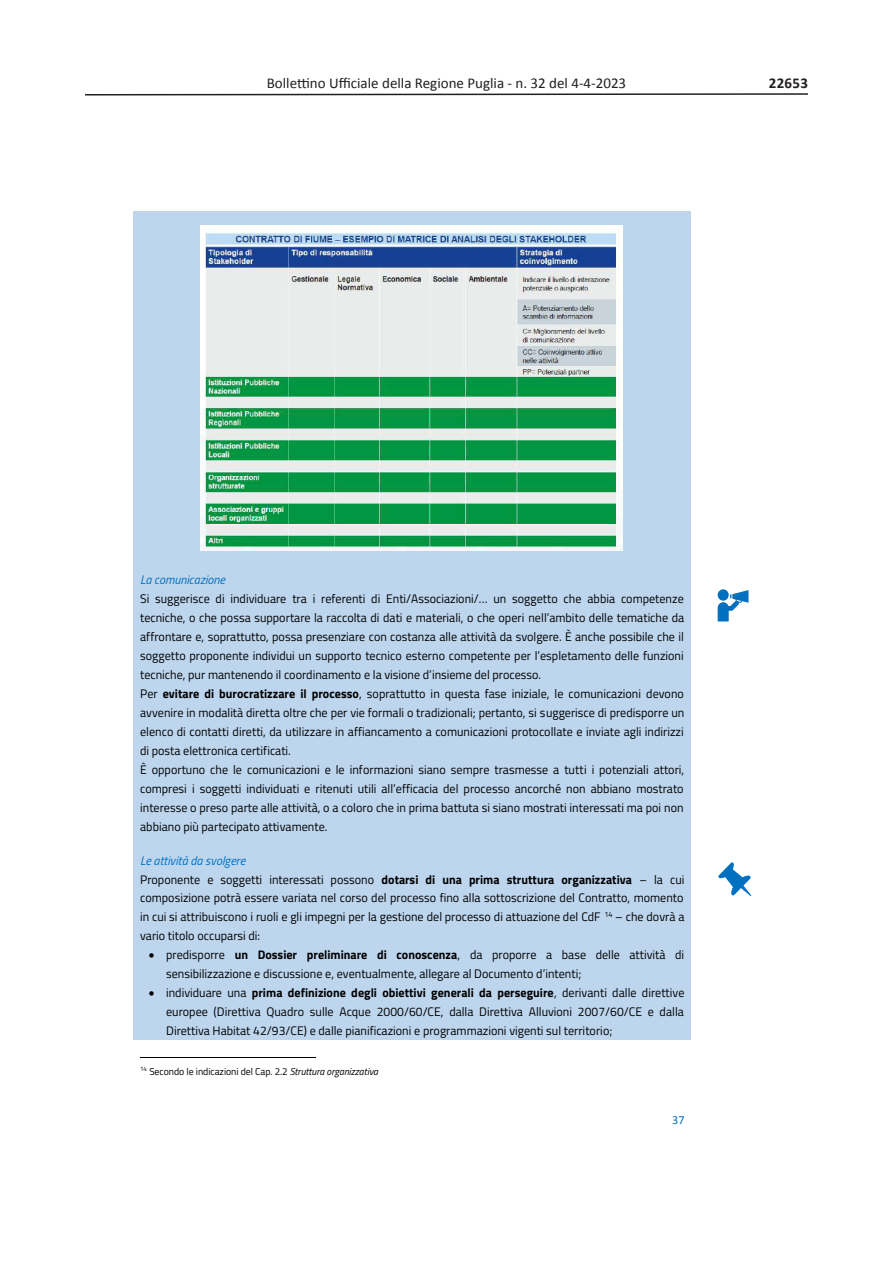
<style>
.page{position:relative;width:893px;height:1263px;background:#fff}
.page>*{position:absolute;margin:0;border:0;box-sizing:border-box;transform-origin:0 0}
.t1{font:15px "Calibri";color:#231f20}
.t2{font:700 15px "Calibri";letter-spacing:.015em;color:#231f20}
.t3{font:12.45px/18.9px "Titillium Web";color:#000}
.t4{font:12.45px "Calibri";color:#0070c0}
.t5{font:10.05px "Titillium Web";color:#000}
.s1{font-style:italic;color:#0070c0}
.s2{font-weight:700}
.s3{font-style:italic}
</style>
<div class="page">
<svg style="left:85px;top:93px;width:723px;height:3px"></svg>
<div style="left:134px;top:212px;width:557px;height:828px;background:#bdd6ee"></div>
<hr style="left:140px;top:1056px;width:175px;height:1px;background:#000">
<svg style="left:718px;top:590px;width:30px;height:31px"></svg>
<svg style="left:718px;top:862px;width:33px;height:34px"></svg>
<img style="left:201px;top:226px;width:422px;height:324px">
<p class="t1" style="left:267px;top:74px;width:361px">Bollettino Ufficiale della Regione Puglia - n. 32 del 4-4-2023</p>
<p class="t2" style="left:769px;top:72px;width:41px">22653</p>
<p class="t3" style="left:140px;top:570px;width:546px"><span class="s1">La comunicazione<br></span>Si suggerisce di individuare tra i referenti di Enti/Associazioni/… un soggetto che abbia competenze tecniche, o che possa supportare la raccolta di dati e materiali, o che operi nell’ambito delle tematiche da affrontare e, soprattutto, possa presenziare con costanza alle attività da svolgere. È anche possibile che il soggetto proponente individui un supporto tecnico esterno competente per l’espletamento delle funzioni tecniche, pur mantenendo il coordinamento e la visione d’insieme del processo.<br>Per <span class="s2">evitare di burocratizzare il processo</span>, soprattutto in questa fase iniziale, le comunicazioni devono avvenire in modalità diretta oltre che per vie formali o tradizionali; pertanto, si suggerisce di predisporre un elenco di contatti diretti, da utilizzare in affiancamento a comunicazioni protocollate e inviate agli indirizzi di posta elettronica certificati.<br>È opportuno che le comunicazioni e le informazioni siano sempre trasmesse a tutti i potenziali attori, compresi i soggetti individuati e ritenuti utili all’efficacia del processo ancorché non abbiano mostrato interesse o preso parte alle attività, o a coloro che in prima battuta si siano mostrati interessati ma poi non abbiano più partecipato attivamente.</p>
<p class="t3" style="left:140px;top:850px;width:546px"><span class="s1">Le attività da svolgere<br></span>Proponente e soggetti interessati possono <span class="s2">dotarsi di una prima struttura organizzativa</span> – la cui composizione potrà essere variata nel corso del processo fino alla sottoscrizione del Contratto, momento in cui si attribuiscono i ruoli e gli impegni per la gestione del processo di attuazione del CdF <sup>14</sup> – che dovrà a vario titolo occuparsi di:</p>
<p class="t3" style="left:166px;top:945px;width:520px;text-indent:-17px">• predisporre <span class="s2">un Dossier preliminare di conoscenza</span>, da proporre a base delle attività di sensibilizzazione e discussione e, eventualmente, allegare al Documento d’intenti;</p>
<p class="t3" style="left:166px;top:983px;width:520px;text-align:justify;text-indent:-17px">• individuare una <span class="s2">prima definizione degli obiettivi generali da perseguire</span>, derivanti dalle direttive europee (Direttiva Quadro sulle Acque 2000/60/CE, dalla Direttiva Alluvioni 2007/60/CE e dalla Direttiva Habitat 42/93/CE) e dalle pianificazioni e programmazioni vigenti sul territorio;</p>
<p class="t5" style="left:140px;top:1064px;width:239px"><sup>14</sup> Secondo le indicazioni del Cap. 2.2 <span class="s3">Struttura organizzativa</span></p>
<p class="t4" style="left:672px;top:1111px;width:14px">37</p>
</div>
